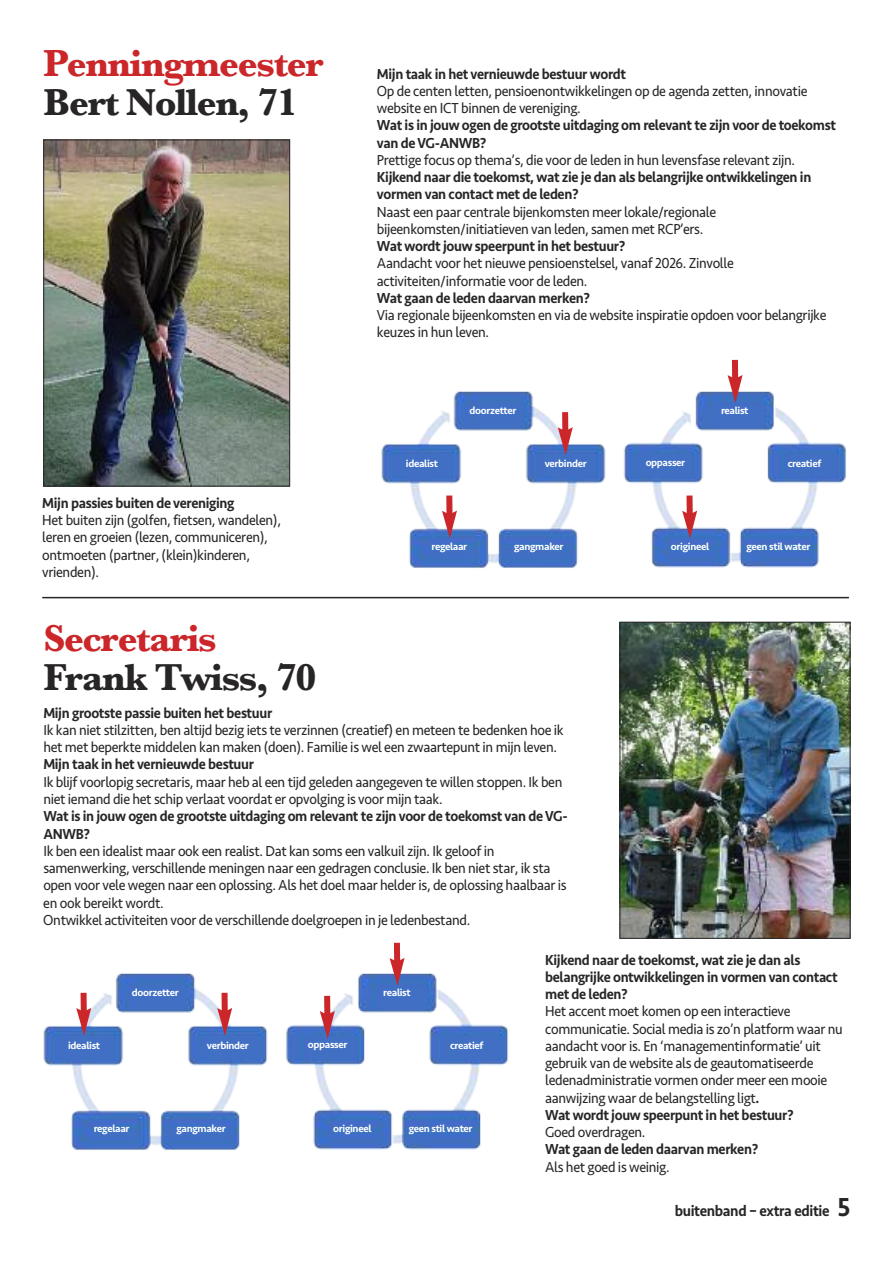
<style>
.page{position:relative;width:893px;height:1263px;background:#fff}
.page>*{position:absolute;margin:0;border:0;box-sizing:border-box;transform-origin:0 0}
.t1{font:700 39px "Baskerville";letter-spacing:-.04em;color:#272526}
.t2{font:700 39px "Baskerville";letter-spacing:-.04em;color:#cb262a}
.t3{font:500 15.75px "Seravek";letter-spacing:-.025em;color:#272526;scale:.93 1}
.t4{font:15px/17.2px "Seravek";letter-spacing:-.025em;color:#272526;scale:.93 1}
.t5{font:500 15px/17.2px "Seravek";letter-spacing:-.025em;color:#272526;scale:.93 1}
.t6{font:500 10.5px "Seravek";letter-spacing:-.03em;color:#fff}
.s1{font-weight:500}
.s2{font-size:27px}
</style>
<div class="page">
<img style="left:382px;top:375px;width:467px;height:222px">
<svg style="left:442px;top:489px;width:15px;height:110px"></svg>
<svg style="left:558px;top:406px;width:15px;height:49px"></svg>
<svg style="left:682px;top:489px;width:15px;height:49px"></svg>
<svg style="left:728px;top:359px;width:15px;height:44px"></svg>
<img style="left:44px;top:958px;width:465px;height:192px">
<svg style="left:76px;top:987px;width:15px;height:163px"></svg>
<svg style="left:217px;top:987px;width:15px;height:163px"></svg>
<svg style="left:320px;top:990px;width:15px;height:160px"></svg>
<svg style="left:390px;top:942px;width:15px;height:208px"></svg>
<img style="left:622px;top:624px;width:226px;height:313px">
<div style="left:620px;top:622px;width:230px;height:317px;border:1px solid #272526"></div>
<img style="left:45px;top:142px;width:243px;height:342px">
<div style="left:43px;top:140px;width:247px;height:346px;border:1px solid #272526"></div>
<hr style="left:42px;top:597px;width:807px;height:1px;background:#272526">
<h1 class="t2" style="left:43px;top:40px;width:282px">Penningmeester</h1>
<h1 class="t1" style="left:43px;top:79px;width:256px">Bert Nollen, 71</h1>
<p class="t5" style="left:42px;top:494px;width:208px">Mijn passies buiten de vereniging</p>
<p class="t4" style="left:42px;top:511px;width:258px">Het buiten zijn (golfen, fietsen, wandelen), leren en groeien (lezen, communiceren), ontmoeten (partner, (klein)kinderen, vrienden).</p>
<h1 class="t2" style="left:43px;top:614px;width:175px">Secretaris</h1>
<h1 class="t1" style="left:43px;top:653px;width:275px">Frank Twiss, 70</h1>
<p class="t5" style="left:377px;top:65px;width:269px">Mijn taak in het vernieuwde bestuur wordt</p>
<p class="t4" style="left:377px;top:82px;width:464px">Op de centen letten, pensioenontwikkelingen op de agenda zetten, innovatie website en ICT binnen de vereniging.</p>
<p class="t5" style="left:377px;top:117px;width:495px">Wat is in jouw ogen de grootste uitdaging om relevant te zijn voor de toekomst van de VG-ANWB?</p>
<p class="t4" style="left:377px;top:151px;width:451px">Prettige focus op thema’s, die voor de leden in hun levensfase relevant zijn.</p>
<p class="t5" style="left:377px;top:169px;width:469px">Kijkend naar die toekomst, wat zie je dan als belangrijke ontwikkelingen in vormen van contact met de leden?</p>
<p class="t4" style="left:377px;top:203px;width:366px">Naast een paar centrale bijenkomsten meer lokale/regionale bijeenkomsten/initiatieven van leden, samen met RCP’ers.</p>
<p class="t5" style="left:377px;top:238px;width:269px">Wat wordt jouw speerpunt in het bestuur?</p>
<p class="t4" style="left:377px;top:255px;width:385px">Aandacht voor het nieuwe pensioenstelsel, vanaf 2026. Zinvolle activiteiten/informatie voor de leden.</p>
<p class="t5" style="left:377px;top:289px;width:231px">Wat gaan de leden daarvan merken?</p>
<p class="t4" style="left:377px;top:306px;width:485px">Via regionale bijeenkomsten en via de website inspiratie opdoen voor belangrijke keuzes in hun leven.</p>
<p class="t6" style="left:406px;top:457px;width:34px">idealist</p>
<p class="t6" style="left:470px;top:404px;width:48px">doorzetter</p>
<p class="t6" style="left:545px;top:457px;width:44px">verbinder</p>
<p class="t6" style="left:646px;top:456px;width:41px">oppasser</p>
<p class="t6" style="left:721px;top:404px;width:29px">realist</p>
<p class="t6" style="left:788px;top:457px;width:35px">creatief</p>
<p class="t6" style="left:431px;top:540px;width:37px">regelaar</p>
<p class="t6" style="left:514px;top:540px;width:51px">gangmaker</p>
<p class="t6" style="left:671px;top:540px;width:40px">origineel</p>
<p class="t6" style="left:746px;top:540px;width:65px">geen stil water</p>
<p class="t5" style="left:43px;top:704px;width:248px">Mijn grootste passie buiten het bestuur</p>
<p class="t4" style="left:43px;top:721px;width:561px">Ik kan niet stilzitten, ben altijd bezig iets te verzinnen (creatief) en meteen te bedenken hoe ik het met beperkte middelen kan maken (doen). Familie is wel een zwaartepunt in mijn leven.</p>
<p class="t5" style="left:43px;top:756px;width:228px">Mijn taak in het vernieuwde bestuur</p>
<p class="t4" style="left:43px;top:773px;width:560px">Ik blijf voorlopig secretaris, maar heb al een tijd geleden aangegeven te willen stoppen. Ik ben niet iemand die het schip verlaat voordat er opvolging is voor mijn taak.</p>
<p class="t5" style="left:43px;top:808px;width:566px">Wat is in jouw ogen de grootste uitdaging om relevant te zijn voor de toekomst van de VG-<br>ANWB?</p>
<p class="t4" style="left:43px;top:842px;width:564px">Ik ben een idealist maar ook een realist. Dat kan soms een valkuil zijn. Ik geloof in samenwerking, verschillende meningen naar een gedragen conclusie. Ik ben niet star, ik sta open voor vele wegen naar een oplossing. Als het doel maar helder is, de oplossing haalbaar is en ook bereikt wordt.<br>Ontwikkel activiteiten voor de verschillende doelgroepen in je ledenbestand.</p>
<p class="t5" style="left:545px;top:951px;width:316px">Kijkend naar de toekomst, wat zie je dan als belangrijke ontwikkelingen in vormen van contact met de leden?</p>
<p class="t4" style="left:545px;top:1003px;width:321px">Het accent moet komen op een interactieve communicatie. Social media is zo’n platform waar nu aandacht voor is. En ‘managementinformatie’ uit gebruik van de website als de geautomatiseerde ledenadministratie vormen onder meer een mooie aanwijzing waar de belangstelling ligt<span class="s1">.<br>Wat wordt jouw speerpunt in het bestuur?</span></p>
<p class="t4" style="left:545px;top:1123px;width:109px">Goed overdragen.</p>
<p class="t5" style="left:545px;top:1141px;width:231px">Wat gaan de leden daarvan merken?</p>
<p class="t4" style="left:545px;top:1158px;width:135px">Als het goed is weinig.</p>
<p class="t6" style="left:383px;top:985px;width:29px">realist</p>
<p class="t6" style="left:132px;top:985px;width:48px">doorzetter</p>
<p class="t6" style="left:450px;top:1038px;width:35px">creatief</p>
<p class="t6" style="left:68px;top:1038px;width:34px">idealist</p>
<p class="t6" style="left:207px;top:1038px;width:44px">verbinder</p>
<p class="t6" style="left:308px;top:1038px;width:41px">oppasser</p>
<p class="t6" style="left:176px;top:1121px;width:51px">gangmaker</p>
<p class="t6" style="left:333px;top:1121px;width:40px">origineel</p>
<p class="t6" style="left:409px;top:1121px;width:65px">geen stil water</p>
<p class="t6" style="left:94px;top:1121px;width:37px">regelaar</p>
<p class="t3" style="left:675px;top:1201px;width:190px">buitenband – extra editie <span class="s2">5</span></p>
</div>
